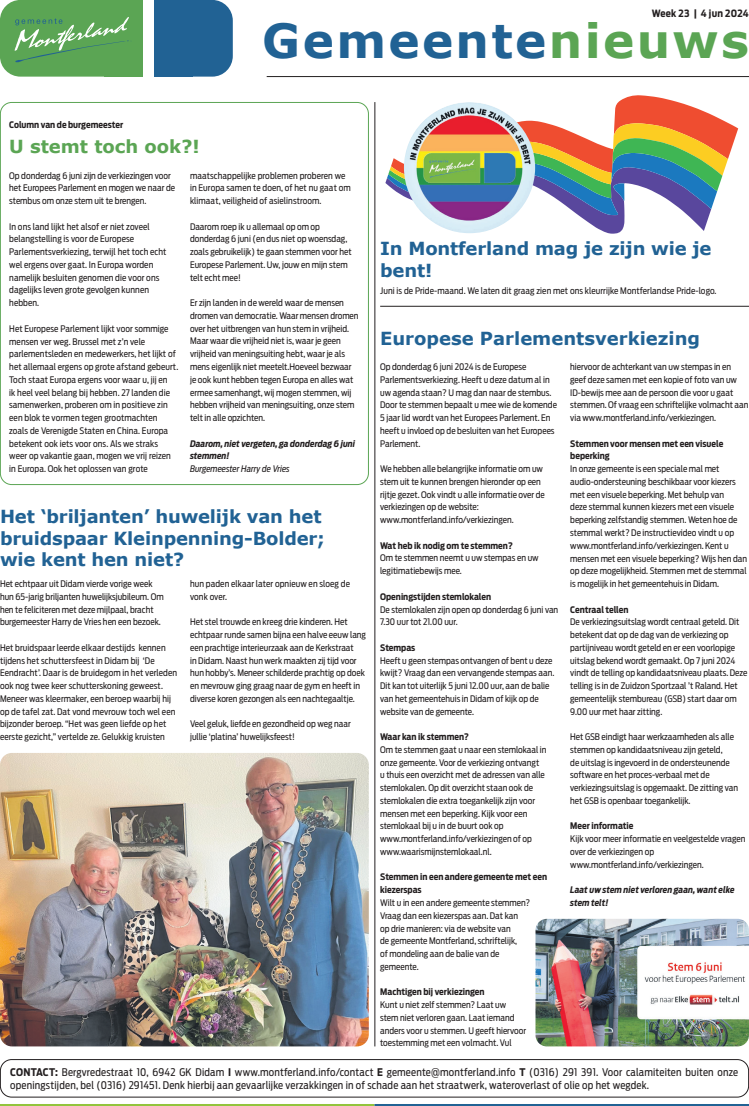
<style>
.page{position:relative;width:749px;height:1106px;background:#fff}
.page>*{position:absolute;margin:0;border:0;box-sizing:border-box;transform-origin:0 0}
.t1{font:700 47px "Verdana";letter-spacing:.05em;color:#216294}
.t2{font:700 18px/21.6px "Verdana";letter-spacing:-.01em;color:#216294}
.t3{font:700 18px "Verdana";color:#5ba554}
.t4{font:10.5px/13px "Ford Antenna Cond";letter-spacing:.02em;color:#231f20}
.t5{font:700 10px "Ford Antenna Cond";letter-spacing:.02em;color:#231f20}
.t6{font:9px/12.8px "Ford Antenna Cond";color:#231f20}
.t7{font:700 9px/12.8px "Ford Antenna Cond";color:#231f20}
.t8{font:italic 700 9px/12.8px "Ford Antenna Cond";color:#231f20}
.t9{font:italic 9px "Ford Antenna Cond";color:#231f20}
.s1{color:#5ba554}
.s2{font-weight:700}
</style>
<div class="page">
<div style="left:154px;top:0;width:78px;height:77px;background:#216294;border-radius:21px"></div>
<div style="left:0;top:0;width:143px;height:77px;background:#5ba554;border-radius:20px"></div>
<div style="left:105px;top:0;width:38px;height:77px;background:#5ba554"></div>
<div style="left:154px;top:0;width:38px;height:77px;background:#216294"></div>
<svg style="left:15px;top:17px;width:114px;height:45px"></svg>
<div style="left:0;top:1059px;width:748px;height:38px;border:1px solid #231f20;border-radius:11px"></div>
<hr style="left:0;top:1104px;width:374px;height:2px;background:#92c43c">
<hr style="left:374px;top:1104px;width:374px;height:2px;background:#216294">
<hr style="left:266px;top:76px;width:482px;height:1px;background:#231f20">
<hr style="left:374px;top:102px;width:1px;height:944px;background:#231f20">
<img style="left:535px;top:918px;width:213px;height:128px">
<div style="left:0;top:102px;width:369px;height:383px;border:1px solid #5ba554;border-radius:11px"></div>
<svg style="left:385px;top:95px;width:353px;height:139px"></svg>
<img style="left:0;top:753px;width:369px;height:293px">
<hr style="left:380px;top:306px;width:368px;height:1px;background:#231f20">
<img style="left:404px;top:102px;width:131px;height:131px;border-radius:66px">
<p class="t5" style="left:651px;top:4px;width:98px">Week 23 | 4 jun 2024</p>
<h1 class="t1" style="left:262px;top:7px;width:488px">Gemeente<span class="s1">nieuws</span></h1>
<p class="t7" style="left:9px;top:117px;width:115px">Column van de burgemeester</p>
<h2 class="t3" style="left:9px;top:134px;width:192px">U stemt toch ook?!</h2>
<p class="t6" style="left:9px;top:168px;width:167px">Op donderdag 6 juni zijn de verkiezingen voor het Europees Parlement en mogen we naar de stembus om onze stem uit te brengen.</p>
<p class="t6" style="left:9px;top:219px;width:159px">In ons land lijkt het alsof er niet zoveel belangstelling is voor de Europese Parlementsverkiezing, terwijl het toch echt wel ergens over gaat. In Europa worden namelijk besluiten genomen die voor ons dagelijks leven grote gevolgen kunnen hebben.</p>
<p class="t6" style="left:9px;top:321px;width:170px">Het Europese Parlement lijkt voor sommige mensen ver weg. Brussel met z’n vele parlementsleden en medewerkers, het lijkt of het allemaal ergens op grote afstand gebeurt.<br>Toch staat Europa ergens voor waar u, jij en<br>ik heel veel belang bij hebben. 27 landen die samenwerken, proberen om in positieve zin een blok te vormen tegen grootmachten zoals de Verenigde Staten en China. Europa betekent ook iets voor ons. Als we straks<br>weer op vakantie gaan, mogen we vrij reizen in Europa. Ook het oplossen van grote</p>
<p class="t6" style="left:190px;top:168px;width:162px">maatschappelijke problemen proberen we in Europa samen te doen, of het nu gaat om klimaat, veiligheid of asielinstroom.</p>
<p class="t6" style="left:190px;top:219px;width:163px">Daarom roep ik u allemaal op om op donderdag 6 juni (en dus niet op woensdag, zoals gebruikelijk) te gaan stemmen voor het Europese Parlement. Uw, jouw en mijn stem telt echt mee!</p>
<p class="t6" style="left:190px;top:295px;width:170px">Er zijn landen in de wereld waar de mensen dromen van democratie. Waar mensen dromen over het uitbrengen van hun stem in vrijheid.<br>Maar waar die vrijheid niet is, waar je geen vrijheid van meningsuiting hebt, waar je als mens eigenlijk niet meetelt.Hoeveel bezwaar je ook kunt hebben tegen Europa en alles wat ermee samenhangt, wij mogen stemmen, wij hebben vrijheid van meningsuiting, onze stem telt in alle opzichten.</p>
<p class="t8" style="left:190px;top:436px;width:166px">Daarom, niet vergeten, ga donderdag 6 juni stemmen!</p>
<p class="t9" style="left:190px;top:461px;width:101px">Burgemeester Harry de Vries</p>
<h2 class="t2" style="left:0;top:505px;width:326px">Het ‘briljanten’ huwelijk van het bruidspaar Kleinpenning-Bolder; wie kent hen niet?</h2>
<p class="t6" style="left:0;top:576px;width:165px">Het echtpaar uit Didam vierde vorige week hun 65-jarig briljanten huwelijksjubileum. Om hen te feliciteren met deze mijlpaal, bracht burgemeester Harry de Vries hen een bezoek.</p>
<p class="t6" style="left:0;top:640px;width:178px">Het bruidspaar leerde elkaar destijds kennen tijdens het schuttersfeest in Didam bij ‘De Eendracht’. Daar is de bruidegom in het verleden ook nog twee keer schutterskoning geweest.<br>Meneer was kleermaker, een beroep waarbij hij op de tafel zat. Dat vond mevrouw toch wel een bijzonder beroep. “Het was geen liefde op het eerste gezicht,” vertelde ze. Gelukkig kruisten</p>
<p class="t6" style="left:190px;top:576px;width:161px">hun paden elkaar later opnieuw en sloeg de vonk over.</p>
<p class="t6" style="left:190px;top:614px;width:177px">Het stel trouwde en kreeg drie kinderen. Het echtpaar runde samen bijna een halve eeuw lang een prachtige interieurzaak aan de Kerkstraat<br>in Didam. Naast hun werk maakten zij tijd voor hun hobby’s. Meneer schilderde prachtig op doek en mevrouw ging graag naar de gym en heeft in diverse koren gezongen als een nachtegaaltje.</p>
<p class="t6" style="left:190px;top:716px;width:162px">Veel geluk, liefde en gezondheid op weg naar jullie ‘platina’ huwelijksfeest!</p>
<h2 class="t2" style="left:380px;top:237px;width:333px">In Montferland mag je zijn wie je bent!</h2>
<p class="t6" style="left:380px;top:283px;width:338px">Juni is de Pride-maand. We laten dit graag zien met ons kleurrijke Montferlandse Pride-logo.</p>
<h2 class="t2" style="left:380px;top:327px;width:321px">Europese Parlementsverkiezing</h2>
<p class="t6" style="left:380px;top:359px;width:178px">Op donderdag 6 juni 2024 is de Europese Parlementsverkiezing. Heeft u deze datum al in uw agenda staan? U mag dan naar de stembus.<br>Door te stemmen bepaalt u mee wie de komende 5 jaar lid wordt van het Europees Parlement. En heeft u invloed op de besluiten van het Europees Parlement.</p>
<p class="t6" style="left:380px;top:461px;width:166px">We hebben alle belangrijke informatie om uw stem uit te kunnen brengen hieronder op een rijtje gezet. Ook vindt u alle informatie over de verkiezingen op de website: www.montferland.info/verkiezingen.</p>
<p class="t7" style="left:380px;top:538px;width:134px">Wat heb ik nodig om te stemmen?</p>
<p class="t6" style="left:380px;top:550px;width:160px">Om te stemmen neemt u uw stempas en uw legitimatiebewijs mee.</p>
<p class="t7" style="left:380px;top:589px;width:112px">Openingstijden stemlokalen</p>
<p class="t6" style="left:380px;top:601px;width:180px">De stemlokalen zijn open op donderdag 6 juni van<br>7.30 uur tot 21.00 uur.</p>
<p class="t7" style="left:380px;top:640px;width:37px">Stempas</p>
<p class="t6" style="left:380px;top:652px;width:176px">Heeft u geen stempas ontvangen of bent u deze kwijt? Vraag dan een vervangende stempas aan.<br>Dit kan tot uiterlijk 5 juni 12.00 uur, aan de balie van het gemeentehuis in Didam of kijk op de website van de gemeente.</p>
<p class="t7" style="left:380px;top:729px;width:90px">Waar kan ik stemmen?</p>
<p class="t6" style="left:380px;top:742px;width:168px">Om te stemmen gaat u naar een stemlokaal in onze gemeente. Voor de verkiezing ontvangt<br>u thuis een overzicht met de adressen van alle stemlokalen. Op dit overzicht staan ook de stemlokalen die extra toegankelijk zijn voor mensen met een beperking. Kijk voor een stemlokaal bij u in de buurt ook op www.montferland.info/verkiezingen of op www.waarismijnstemlokaal.nl.</p>
<p class="t7" style="left:380px;top:869px;width:168px">Stemmen in een andere gemeente met een kiezerspas</p>
<p class="t6" style="left:380px;top:895px;width:152px">Wilt u in een andere gemeente stemmen?<br>Vraag dan een kiezerspas aan. Dat kan<br>op drie manieren: via de website van<br>de gemeente Montferland, schriftelijk,<br>of mondeling aan de balie van de gemeente.</p>
<p class="t7" style="left:380px;top:984px;width:106px">Machtigen bij verkiezingen</p>
<p class="t6" style="left:380px;top:997px;width:147px">Kunt u niet zelf stemmen? Laat uw stem niet verloren gaan. Laat iemand anders voor u stemmen. U geeft hiervoor toestemming met een volmacht. Vul</p>
<p class="t6" style="left:570px;top:359px;width:180px">hiervoor de achterkant van uw stempas in en geef deze samen met een kopie of foto van uw ID-bewijs mee aan de persoon die voor u gaat stemmen. Of vraag een schriftelijke volmacht aan via www.montferland.info/verkiezingen.</p>
<p class="t7" style="left:570px;top:436px;width:154px">Stemmen voor mensen met een visuele beperking</p>
<p class="t6" style="left:570px;top:461px;width:178px">In onze gemeente is een speciale mal met audio-ondersteuning beschikbaar voor kiezers met een visuele beperking. Met behulp van<br>deze stemmal kunnen kiezers met een visuele beperking zelfstandig stemmen. Weten hoe de stemmal werkt? De instructievideo vindt u op www.montferland.info/verkiezingen. Kent u mensen met een visuele beperking? Wijs hen dan op deze mogelijkheid. Stemmen met de stemmal is mogelijk in het gemeentehuis in Didam.</p>
<p class="t7" style="left:570px;top:602px;width:60px">Centraal tellen</p>
<p class="t6" style="left:570px;top:614px;width:179px">De verkiezingsuitslag wordt centraal geteld. Dit betekent dat op de dag van de verkiezing op partijniveau wordt geteld en er een voorlopige uitslag bekend wordt gemaakt. Op 7 juni 2024 vindt de telling op kandidaatsniveau plaats. Deze telling is in de Zuidzon Sportzaal ’t Raland. Het gemeentelijk stembureau (GSB) start daar om 9.00 uur met haar zitting.</p>
<p class="t6" style="left:570px;top:729px;width:169px">Het GSB eindigt haar werkzaamheden als alle stemmen op kandidaatsniveau zijn geteld,<br>de uitslag is ingevoerd in de ondersteunende software en het proces-verbaal met de verkiezingsuitslag is opgemaakt. De zitting van het GSB is openbaar toegankelijk.</p>
<p class="t7" style="left:570px;top:818px;width:65px">Meer informatie</p>
<p class="t6" style="left:570px;top:831px;width:177px">Kijk voor meer informatie en veelgestelde vragen over de verkiezingen op www.montferland.info/verkiezingen.</p>
<p class="t8" style="left:570px;top:882px;width:166px">Laat uw stem niet verloren gaan, want elke stem telt!</p>
<p class="t4" style="left:10px;top:1064px;width:729px"><span class="s2">CONTACT:</span> Bergvredestraat 10, 6942 GK Didam <span class="s2">I</span> www.montferland.info/contact <span class="s2">E</span> gemeente@montferland.info <span class="s2">T</span> (0316) 291 391. Voor calamiteiten buiten onze openingstijden, bel (0316) 291451. Denk hierbij aan gevaarlijke verzakkingen in of schade aan het straatwerk, wateroverlast of olie op het wegdek.</p>
</div>
